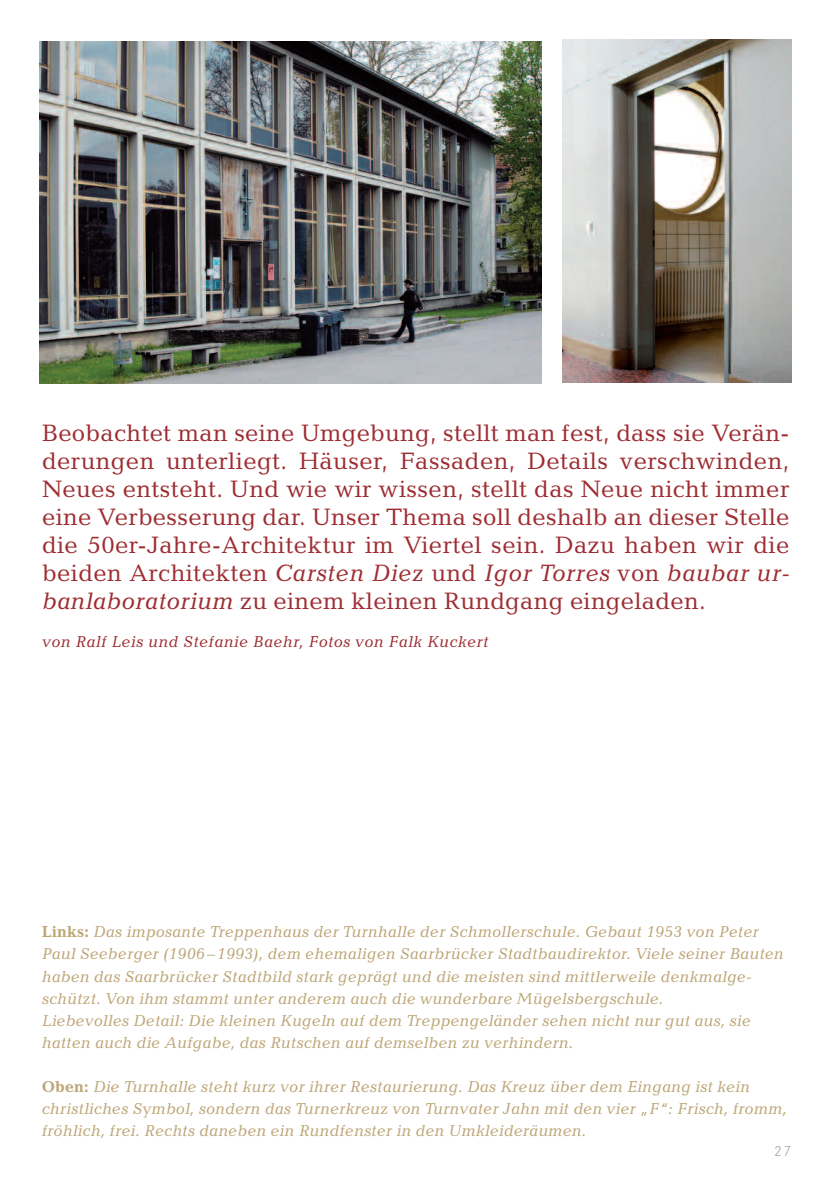
<style>
.page{position:relative;width:840px;height:1191px;background:#fff}
.page>*{position:absolute;margin:0;border:0;box-sizing:border-box;transform-origin:0 0}
.t1{font:24px/28px "Candida";letter-spacing:.01em;color:#9e2d32;text-align:justify}
.t2{font:italic 16px/22px "Candida";letter-spacing:.01em;color:#bda576}
.t3{font:italic 16px "Candida";letter-spacing:.03em;color:#9e2d32}
.t4{font:15px "Orator";color:#aab3b7}
.s1{font-style:italic}
.s2{font-weight:700;font-style:normal}
</style>
<div class="page">
<img style="left:40px;top:42px;width:501px;height:341px">
<img style="left:562px;top:40px;width:229px;height:342px">
<p class="t1" style="left:42px;top:421px;width:748px">Beobachtet man seine Umgebung, stellt man fest, dass sie Verän&shy;derungen unterliegt. Häuser, Fassaden, Details verschwinden, Neues entsteht. Und wie wir wissen, stellt das Neue nicht immer eine Verbesserung dar. Unser Thema soll deshalb an dieser Stelle die 50er-Jahre-Architektur im Viertel sein. Dazu haben wir die beiden Architekten <span class="s1">Carsten Diez</span> und <span class="s1">Igor Torres</span> von <span class="s1">baubar ur&shy;banlaboratorium</span> zu einem kleinen Rundgang eingeladen.</p>
<p class="t3" style="left:42px;top:636px;width:447px">von Ralf Leis und Stefanie Baehr, Fotos von Falk Kuckert</p>
<p class="t2" style="left:42px;top:922px;width:743px"><span class="s2">Links:</span> Das imposante Treppenhaus der Turnhalle der Schmollerschule. Gebaut 1953 von Peter Paul Seeberger (1906 –1993), dem ehemaligen Saarbrücker Stadtbaudirektor. Viele seiner Bauten haben das Saarbrücker Stadtbild stark geprägt und die meisten sind mittlerweile denkmalge&shy;schützt. Von ihm stammt unter anderem auch die wunderbare Mügelsbergschule.<br>Liebevolles Detail: Die kleinen Kugeln auf dem Treppengeländer sehen nicht nur gut aus, sie hatten auch die Aufgabe, das Rutschen auf demselben zu verhindern.</p>
<p class="t2" style="left:42px;top:1076px;width:746px"><span class="s2">Oben:</span> Die Turnhalle steht kurz vor ihrer Restaurierung. Das Kreuz über dem Eingang ist kein christliches Symbol, sondern das Turnerkreuz von Turnvater Jahn mit den vier „F“: Frisch, fromm, fröhlich, frei. Rechts daneben ein Rundfenster in den Umkleideräumen.</p>
<p class="t4" style="left:773px;top:1141px;width:20px">27</p>
</div>
